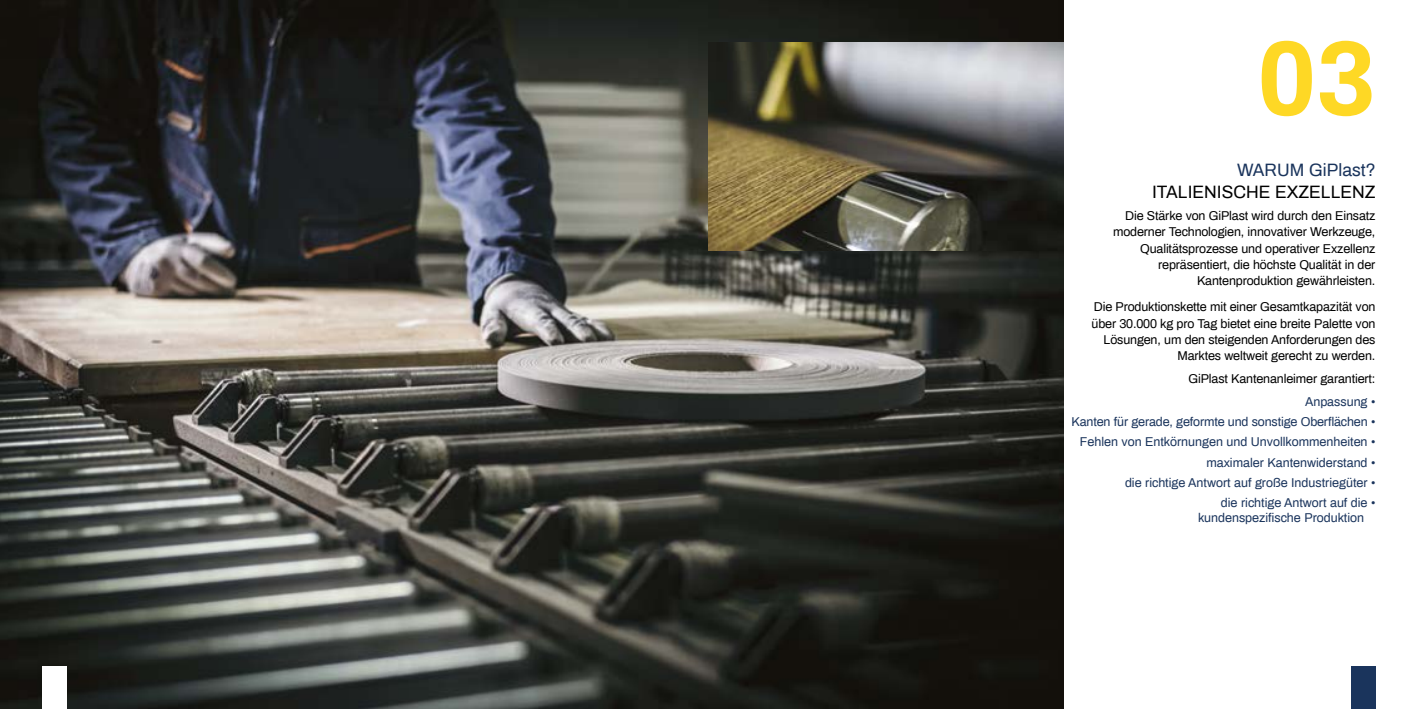
<style>
.page{position:relative;width:1418px;height:709px;background:#fff}
.page>*{position:absolute;margin:0;border:0;box-sizing:border-box;transform-origin:0 0}
.t1{font:700 106.25px "Archivo";color:#fed825}
.t2{font:17.5px "Archivo";color:#000}
.t3{font:17.5px "Archivo";color:#1a345c}
.t4{font:12.5px/16.2px "Archivo";letter-spacing:-.01em;color:#000;text-align:right}
.t5{font:12.5px/20px "Archivo";color:#1a345c;text-align:right}
</style>
<div class="page">
<img style="left:0;top:0;width:1063px;height:709px">
<img style="left:709px;top:43px;width:354px;height:208px">
<div style="left:1350px;top:666px;width:25px;height:43px;background:#1a345c"></div>
<div style="left:43px;top:666px;width:24px;height:43px;background:#fff"></div>
<h1 class="t1" style="left:1257px;top:5px;width:120px">03</h1>
<h2 class="t3" style="left:1236px;top:158px;width:140px">WARUM GiPlast?</h2>
<h2 class="t2" style="left:1151px;top:179px;width:225px">ITALIENISCHE EXZELLENZ</h2>
<p class="t4" style="left:1113px;top:207px;width:264px">Die Stärke von GiPlast wird durch den Einsatz moderner Technologien, innovativer Werkzeuge, Qualitätsprozesse und operativer Exzellenz repräsentiert, die höchste Qualität in der Kantenproduktion gewährleisten.</p>
<p class="t4" style="left:1091px;top:298px;width:285px">Die Produktionskette mit einer Gesamtkapazität von über 30.000 kg pro Tag bietet eine breite Palette von Lösungen, um den steigenden Anforderungen des Marktes weltweit gerecht zu werden.</p>
<p class="t4" style="left:1188px;top:369px;width:188px">GiPlast Kantenanleimer garantiert:</p>
<p class="t5" style="left:1071px;top:391px;width:305px">Anpassung •<br>Kanten für gerade, geformte und sonstige Oberflächen • Fehlen von Entkörnungen und Unvollkommenheiten • maximaler Kantenwiderstand •<br>die richtige Antwort auf große Industriegüter •<br>die richtige Antwort auf die •</p>
<p class="t5" style="left:1197px;top:506px;width:168px">kundenspezifische Produktion</p>
</div>
